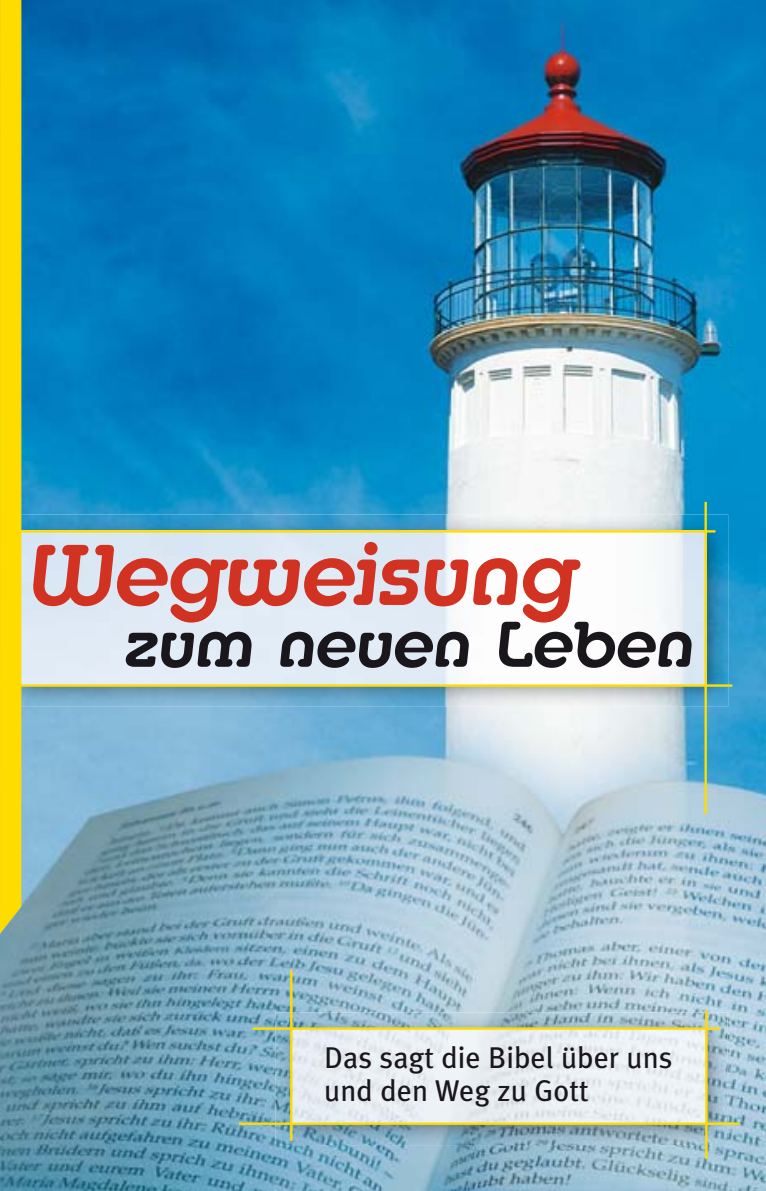
<style>
.page{position:relative;width:766px;height:1191px;background:#fff}
.page>*{position:absolute;margin:0;border:0;box-sizing:border-box;transform-origin:0 0}
.t1{font:800 87.3px "Medfly";color:#d13221}
.t2{font:800 65.4px "Medfly";color:#1a171c}
.t3{font:30px/33px "Meta Plus";color:#1a171c}
</style>
<div class="page">
<img style="left:0;top:0;width:765px;height:1191px">
<img style="left:22px;top:514px;width:706px;height:192px">
<img style="left:22px;top:532px;width:682px;height:152px">
<img style="left:275px;top:1012px;width:452px;height:133px">
<img style="left:292px;top:1029px;width:413px;height:93px">
<svg style="left:0;top:0;width:22px;height:934px;background:#f7d908"></svg>
<hr style="left:18px;top:530px;width:697px;height:2px;background:#ffdc00">
<hr style="left:0;top:684px;width:732px;height:2px;background:#ffdc00">
<hr style="left:252px;top:1027px;width:468px;height:2px;background:#ffdc00">
<hr style="left:704px;top:502px;width:2px;height:312px;background:#ffdc00">
<hr style="left:239px;top:1122px;width:500px;height:2px;background:#ffdc00">
<hr style="left:290px;top:970px;width:2px;height:170px;background:#ffdc00">
<hr style="left:705px;top:1010px;width:2px;height:148px;background:#ffdc00">
<h1 class="t1" style="left:26px;top:525px;width:549px">Wegweisung</h1>
<h2 class="t2" style="left:123px;top:607px;width:570px">zum neuen Leben</h2>
<p class="t3" style="left:324px;top:1042px;width:350px">Das sagt die Bibel über uns und den Weg zu Gott</p>
</div>
